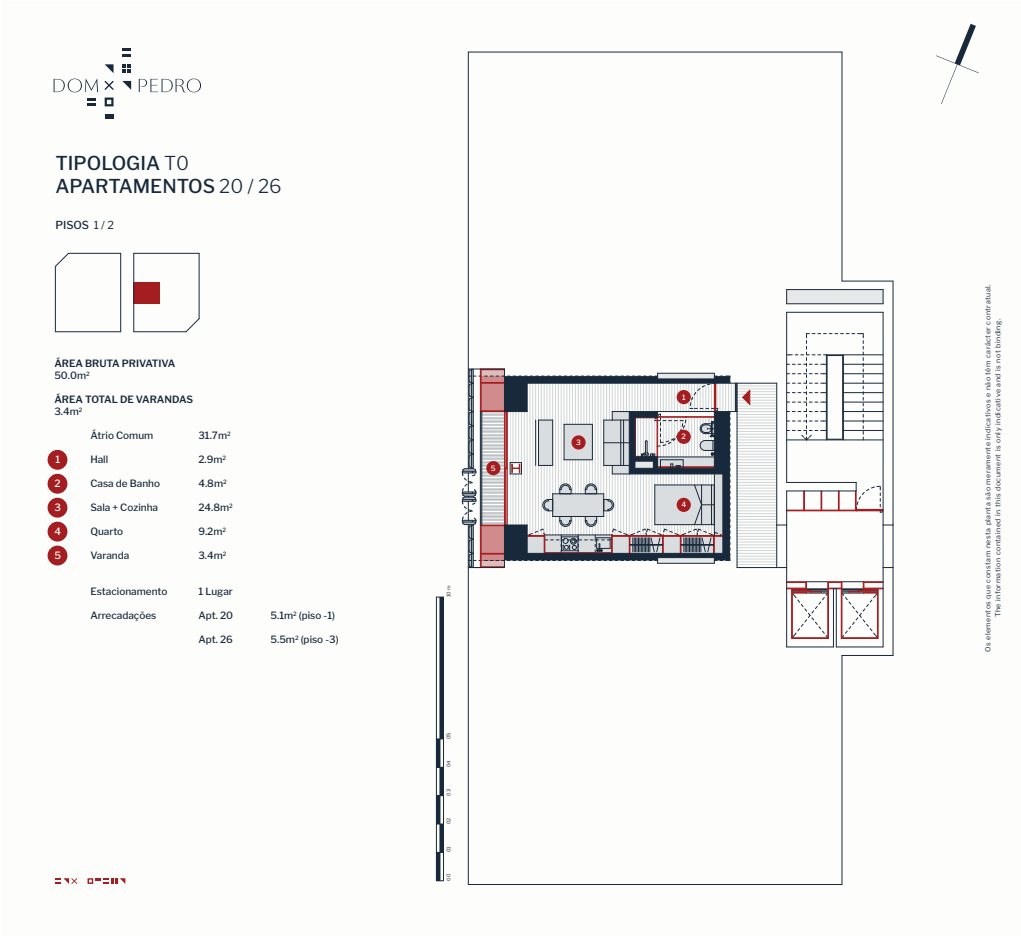
<style>
.page{position:relative;width:1021px;height:936px;background:#fff}
.page>*{position:absolute;margin:0;border:0;box-sizing:border-box;transform-origin:0 0}
.t1{font:500 19px/22.8px "Libre Franklin";color:#18293b}
.t2{font:500 11px "Libre Franklin";color:#18293b}
.t3{font:500 10px "Libre Franklin";color:#18293b}
.t4{font:600 10px/12px "Libre Franklin";color:#18293b}
.t5{font:500 10px "Libre Franklin";color:#fff}
.t6{font:500 7.3px "Libre Franklin";color:#fff}
.t7{font:7px/10px "Libre Franklin";letter-spacing:.075em;color:#18293b;text-align:center}
.t8{font:5px "Libre Franklin";color:#18293b}
.s1{font-weight:300}
.s2{font-weight:400}
.s3{font-weight:500}
</style>
<div class="page">
<div style="left:134px;top:281px;width:26px;height:22px;background:#a41d20"></div>
<hr style="left:68px;top:253px;width:53px;height:1px;background:#18293b">
<hr style="left:120px;top:253px;width:1px;height:79px;background:#18293b">
<hr style="left:55px;top:331px;width:66px;height:1px;background:#18293b">
<hr style="left:55px;top:266px;width:1px;height:66px;background:#18293b">
<svg style="left:55px;top:252px;width:14px;height:15px"></svg>
<hr style="left:134px;top:331px;width:52px;height:1px;background:#18293b">
<hr style="left:133px;top:253px;width:1px;height:79px;background:#18293b">
<hr style="left:134px;top:253px;width:65px;height:1px;background:#18293b">
<hr style="left:199px;top:253px;width:1px;height:65px;background:#18293b">
<svg style="left:185px;top:318px;width:15px;height:14px"></svg>
<svg style="left:787px;top:290px;width:95px;height:13px"></svg>
<hr style="left:791px;top:638px;width:37px;height:1px;background:#a41d20">
<hr style="left:841px;top:638px;width:37px;height:1px;background:#a41d20">
<hr style="left:786px;top:289px;width:97px;height:1px;background:#18293b">
<hr style="left:836px;top:646px;width:47px;height:1px;background:#18293b">
<svg style="left:882px;top:289px;width:1px;height:14px"></svg>
<hr style="left:882px;top:567px;width:1px;height:80px;background:#18293b">
<svg style="left:786px;top:289px;width:1px;height:14px"></svg>
<hr style="left:786px;top:567px;width:1px;height:80px;background:#18293b">
<hr style="left:786px;top:312px;width:97px;height:1px;background:#18293b">
<hr style="left:786px;top:303px;width:97px;height:1px;background:#18293b">
<hr style="left:882px;top:312px;width:1px;height:213px;background:#18293b">
<hr style="left:786px;top:312px;width:1px;height:170px;background:#18293b">
<hr style="left:833px;top:588px;width:1px;height:59px;background:#18293b">
<hr style="left:836px;top:588px;width:1px;height:59px;background:#18293b">
<hr style="left:786px;top:646px;width:47px;height:1px;background:#18293b">
<hr style="left:842px;top:281px;width:51px;height:1px;background:#18293b">
<hr style="left:892px;top:281px;width:1px;height:244px;background:#18293b">
<hr style="left:842px;top:655px;width:51px;height:1px;background:#18293b">
<hr style="left:892px;top:567px;width:1px;height:88px;background:#18293b">
<svg style="left:786px;top:581px;width:97px;height:57px"></svg>
<hr style="left:841px;top:52px;width:1px;height:229px;background:#18293b">
<hr style="left:468px;top:52px;width:374px;height:1px;background:#18293b">
<hr style="left:468px;top:52px;width:1px;height:317px;background:#18293b">
<hr style="left:841px;top:655px;width:1px;height:229px;background:#18293b">
<hr style="left:468px;top:884px;width:374px;height:1px;background:#18293b">
<hr style="left:468px;top:567px;width:1px;height:317px;background:#18293b">
<svg style="left:462px;top:333px;width:431px;height:235px"></svg>
<div style="left:676px;top:390px;width:14px;height:14px;background:#a41d20;border-radius:50%"></div>
<div style="left:676px;top:429px;width:14px;height:15px;background:#a41d20;border-radius:50%"></div>
<div style="left:676px;top:497px;width:14px;height:15px;background:#a41d20;border-radius:50%"></div>
<div style="left:571px;top:435px;width:14px;height:14px;background:#a41d20;border-radius:50%"></div>
<div style="left:486px;top:461px;width:14px;height:14px;background:#a41d20;border-radius:50%"></div>
<hr style="left:436px;top:852px;width:4px;height:28px;background:#18293b">
<hr style="left:440px;top:824px;width:3px;height:28px;background:#18293b">
<hr style="left:436px;top:795px;width:4px;height:29px;background:#18293b">
<hr style="left:440px;top:767px;width:3px;height:28px;background:#18293b">
<hr style="left:436px;top:738px;width:4px;height:29px;background:#18293b">
<hr style="left:440px;top:597px;width:3px;height:141px;background:#18293b">
<hr style="left:443px;top:597px;width:1px;height:283px;background:#18293b">
<hr style="left:436px;top:597px;width:1px;height:283px;background:#18293b">
<hr style="left:440px;top:597px;width:1px;height:283px;background:#18293b">
<svg style="left:139px;top:79px;width:62px;height:13px"></svg>
<svg style="left:54px;top:78px;width:44px;height:28px"></svg>
<svg style="left:122px;top:64px;width:9px;height:9px"></svg>
<svg style="left:105px;top:64px;width:8px;height:9px"></svg>
<svg style="left:105px;top:81px;width:8px;height:9px"></svg>
<svg style="left:122px;top:81px;width:9px;height:9px"></svg>
<svg style="left:105px;top:97px;width:8px;height:9px"></svg>
<svg style="left:122px;top:48px;width:9px;height:9px"></svg>
<svg style="left:105px;top:114px;width:8px;height:4px"></svg>
<div style="left:48px;top:474px;width:19px;height:19px;background:#a41d20;border-radius:50%"></div>
<div style="left:48px;top:497px;width:19px;height:20px;background:#a41d20;border-radius:50%"></div>
<div style="left:48px;top:521px;width:19px;height:20px;background:#a41d20;border-radius:50%"></div>
<div style="left:48px;top:545px;width:19px;height:20px;background:#a41d20;border-radius:50%"></div>
<div style="left:48px;top:450px;width:19px;height:19px;background:#a41d20;border-radius:50%"></div>
<svg style="left:55px;top:878px;width:22px;height:5px"></svg>
<svg style="left:88px;top:878px;width:37px;height:5px"></svg>
<svg style="left:936px;top:24px;width:42px;height:80px"></svg>
<h1 class="t1" style="left:55px;top:152px;width:228px">TIPOLOGIA <span class="s1">T0<br></span>APARTAMENTOS <span class="s1">20 / 26</span></h1>
<p class="t2" style="left:55px;top:218px;width:60px">PISOS <span class="s2">1 / 2</span></p>
<p class="t4" style="left:54px;top:357px;width:123px">ÁREA BRUTA PRIVATIVA<br><span class="s3">50.0m</span><sup>2</sup></p>
<p class="t4" style="left:54px;top:393px;width:140px">ÁREA TOTAL DE VARANDAS<br><span class="s3">3.4m</span><sup>2</sup></p>
<p class="t3" style="left:90px;top:429px;width:64px">Átrio Comum</p>
<p class="t3" style="left:198px;top:429px;width:34px">31.7m<sup>2</sup></p>
<p class="t5" style="left:55px;top:453px;width:6px">1</p>
<p class="t3" style="left:90px;top:453px;width:19px">Hall</p>
<p class="t3" style="left:198px;top:453px;width:29px">2.9m<sup>2</sup></p>
<p class="t5" style="left:54px;top:477px;width:8px">2</p>
<p class="t3" style="left:90px;top:477px;width:71px">Casa de Banho</p>
<p class="t3" style="left:198px;top:477px;width:30px">4.8m<sup>2</sup></p>
<p class="t5" style="left:54px;top:501px;width:8px">3</p>
<p class="t3" style="left:90px;top:501px;width:69px">Sala + Cozinha</p>
<p class="t3" style="left:198px;top:501px;width:36px">24.8m<sup>2</sup></p>
<p class="t5" style="left:54px;top:525px;width:8px">4</p>
<p class="t3" style="left:90px;top:525px;width:34px">Quarto</p>
<p class="t3" style="left:198px;top:525px;width:29px">9.2m<sup>2</sup></p>
<p class="t5" style="left:54px;top:549px;width:8px">5</p>
<p class="t3" style="left:90px;top:549px;width:40px">Varanda</p>
<p class="t3" style="left:198px;top:549px;width:29px">3.4m<sup>2</sup></p>
<p class="t3" style="left:90px;top:585px;width:79px">Estacionamento</p>
<p class="t3" style="left:198px;top:585px;width:36px">1 Lugar</p>
<p class="t3" style="left:90px;top:609px;width:67px">Arrecadações</p>
<p class="t3" style="left:198px;top:609px;width:36px">Apt. 20</p>
<p class="t3" style="left:270px;top:609px;width:66px">5.1m<sup>2</sup> (piso -1)</p>
<p class="t3" style="left:198px;top:633px;width:36px">Apt. 26</p>
<p class="t3" style="left:270px;top:633px;width:70px">5.5m<sup>2</sup> (piso -3)</p>
<p class="t6" style="left:491px;top:463px;width:6px">5</p>
<p class="t8" style="left:445px;top:597px;width:13px;rotate:-90deg">10 m</p>
<p class="t8" style="left:445px;top:738px;width:8px;rotate:-90deg">05</p>
<p class="t8" style="left:445px;top:767px;width:8px;rotate:-90deg">04</p>
<p class="t8" style="left:445px;top:795px;width:8px;rotate:-90deg">03</p>
<p class="t8" style="left:445px;top:824px;width:8px;rotate:-90deg">02</p>
<p class="t8" style="left:445px;top:852px;width:7px;rotate:-90deg">01</p>
<p class="t8" style="left:445px;top:880px;width:8px;rotate:-90deg">00</p>
<p class="t6" style="left:576px;top:438px;width:6px">3</p>
<p class="t6" style="left:682px;top:392px;width:5px">1</p>
<p class="t6" style="left:681px;top:432px;width:6px">2</p>
<p class="t6" style="left:681px;top:500px;width:6px">4</p>
<p class="t7" style="left:983px;top:652px;width:369px;rotate:-90deg">Os elementos que constam nesta planta são meramente indicativos e não têm carácter contratual.<br>The information contained in this document is only indicative and is not binding.</p>
</div>
